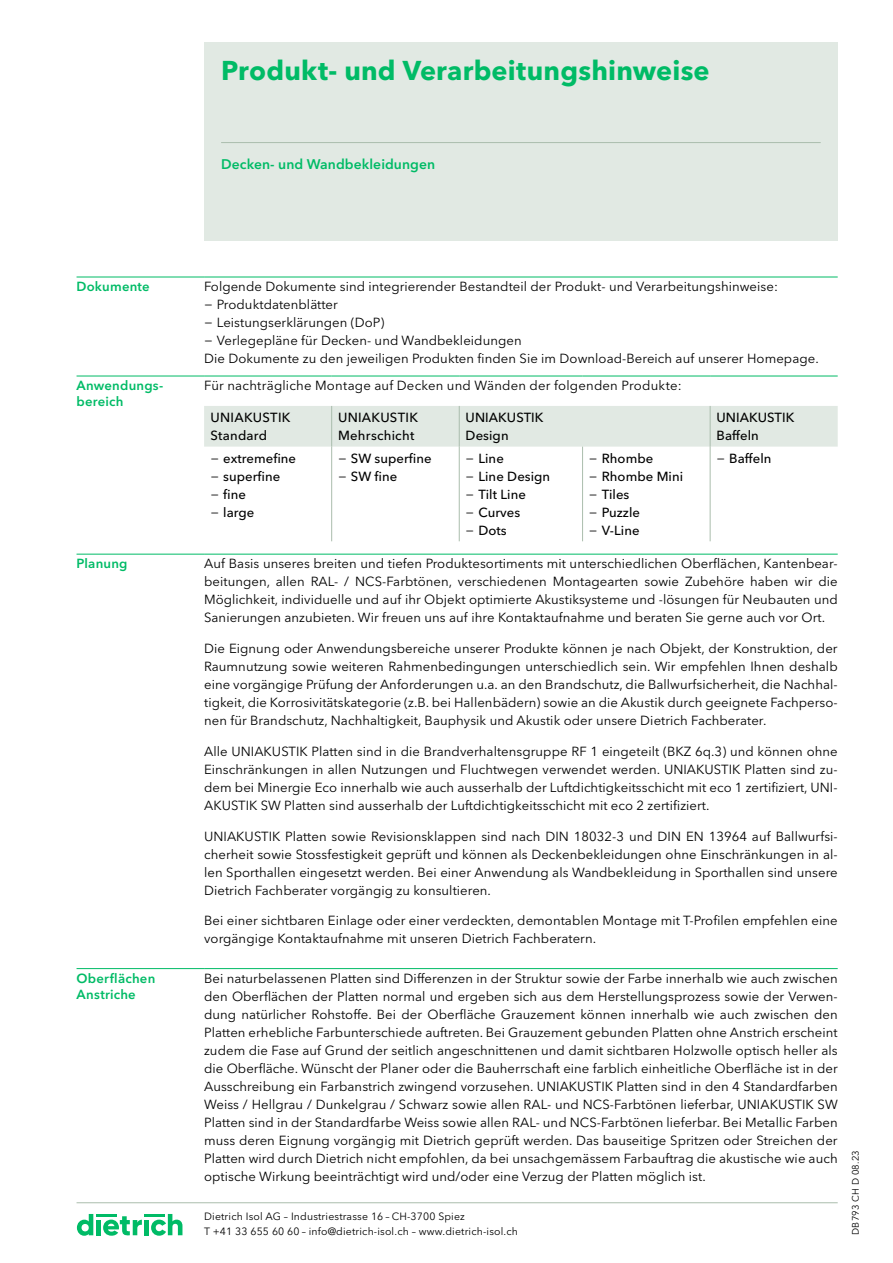
<style>
.page{position:relative;width:893px;height:1263px;background:#fff}
.page>*{position:absolute;margin:0;border:0;box-sizing:border-box;transform-origin:0 0}
.t1{font:700 27px "Avenir Next W1 G";letter-spacing:.005em;color:#0b6}
.t2{font:600 13.8px "Avenir Next W1 G";letter-spacing:.005em;color:#0b6}
.t3{font:13.2px/18px "Avenir Next W1 G";letter-spacing:.005em;color:#000;text-align:justify}
.t4{font:500 13.2px/18px "Avenir Next W1 G";letter-spacing:.005em;color:#000}
.t5{font:600 13.2px/15.8px "Avenir Next W1 G";letter-spacing:.015em;color:#0b6}
.t6{font:10.5px/14.4px "Avenir Next W1 G";letter-spacing:.015em;color:#000}
.t7{font:9.3px "Avenir Next W1 G";letter-spacing:.025em;color:#000}
.s1{font-weight:400}
</style>
<div class="page">
<div style="left:204px;top:43px;width:634px;height:198px;background:#e1e9e3"></div>
<hr style="left:77px;top:1202px;width:761px;height:1px;background:#aabdad">
<svg style="left:77px;top:1214px;width:16px;height:21px"></svg>
<svg style="left:151px;top:1214px;width:31px;height:21px"></svg>
<div style="left:144px;top:1220px;width:5px;height:15px;background:#0b6"></div>
<hr style="left:144px;top:1214px;width:21px;height:2px;background:#0b6">
<div style="left:96px;top:1220px;width:5px;height:15px;background:#0b6"></div>
<hr style="left:96px;top:1214px;width:21px;height:2px;background:#0b6">
<svg style="left:103px;top:1216px;width:39px;height:19px"></svg>
<hr style="left:77px;top:277px;width:127px;height:1px;background:#0b6">
<hr style="left:204px;top:277px;width:634px;height:1px;background:#0b6">
<div style="left:204px;top:406px;width:634px;height:41px;background:#e1e9e3"></div>
<hr style="left:331px;top:406px;width:1px;height:41px;background:#aabdad">
<hr style="left:459px;top:406px;width:1px;height:41px;background:#aabdad">
<hr style="left:710px;top:406px;width:1px;height:41px;background:#aabdad">
<hr style="left:331px;top:447px;width:1px;height:94px;background:#aabdad">
<hr style="left:459px;top:447px;width:1px;height:94px;background:#aabdad">
<hr style="left:582px;top:447px;width:1px;height:94px;background:#aabdad">
<hr style="left:710px;top:447px;width:1px;height:94px;background:#aabdad">
<hr style="left:77px;top:376px;width:127px;height:1px;background:#0b6">
<hr style="left:204px;top:376px;width:128px;height:1px;background:#0b6">
<hr style="left:332px;top:376px;width:127px;height:1px;background:#0b6">
<hr style="left:459px;top:376px;width:124px;height:1px;background:#0b6">
<hr style="left:583px;top:376px;width:127px;height:1px;background:#0b6">
<hr style="left:710px;top:376px;width:128px;height:1px;background:#0b6">
<hr style="left:77px;top:554px;width:127px;height:1px;background:#0b6">
<hr style="left:204px;top:554px;width:634px;height:1px;background:#0b6">
<hr style="left:77px;top:968px;width:127px;height:1px;background:#0b6">
<hr style="left:204px;top:968px;width:634px;height:1px;background:#0b6">
<hr style="left:221px;top:142px;width:600px;height:1px;background:#aabdad">
<h1 class="t1" style="left:221px;top:49px;width:490px">Produkt- und Verarbeitungshinweise</h1>
<p class="t2" style="left:221px;top:153px;width:216px">Decken- und Wandbekleidungen</p>
<p class="t5" style="left:77px;top:278px;width:75px">Dokumente</p>
<p class="t3" style="left:204px;top:276px;width:616px;text-align:left">Folgende Dokumente sind integrierender Bestandteil der Produkt- und Verarbeitungshinweise:<br>− Produktdatenblätter<br>− Leistungserklärungen (DoP)<br>− Verlegepläne für Decken- und Wandbekleidungen<br>Die Dokumente zu den jeweiligen Produkten finden Sie im Download-Bereich auf unserer Homepage.</p>
<p class="t5" style="left:77px;top:377px;width:88px">Anwendungs&shy;bereich</p>
<p class="t3" style="left:204px;top:375px;width:479px">Für nachträgliche Montage auf Decken und Wänden der folgenden Produkte:</p>
<p class="t4" style="left:210px;top:407px;width:81px">UNIAKUSTIK<br>Standard</p>
<p class="t4" style="left:338px;top:407px;width:81px">UNIAKUSTIK<br>Mehrschicht</p>
<p class="t4" style="left:466px;top:407px;width:79px">UNIAKUSTIK<br>Design</p>
<p class="t4" style="left:716px;top:407px;width:79px">UNIAKUSTIK<br>Baffeln</p>
<p class="t4" style="left:210px;top:448px;width:87px"><span class="s1">−</span> extremefine <span class="s1">−</span> superfine<br><span class="s1">−</span> fine<br><span class="s1">−</span> large</p>
<p class="t4" style="left:338px;top:448px;width:95px"><span class="s1">−</span> SW superfine <span class="s1">−</span> SW fine</p>
<p class="t4" style="left:466px;top:448px;width:86px"><span class="s1">−</span> Line<br><span class="s1">−</span> Line Design <span class="s1">−</span> Tilt Line<br><span class="s1">−</span> Curves<br><span class="s1">−</span> Dots</p>
<p class="t4" style="left:589px;top:448px;width:96px"><span class="s1">−</span> Rhombe<br><span class="s1">−</span> Rhombe Mini <span class="s1">−</span> Tiles<br><span class="s1">−</span> Puzzle<br><span class="s1">−</span> V-Line</p>
<p class="t4" style="left:716px;top:448px;width:57px"><span class="s1">−</span> Baffeln</p>
<p class="t5" style="left:77px;top:555px;width:52px">Planung</p>
<p class="t3" style="left:204px;top:553px;width:635px">Auf Basis unseres breiten und tiefen Produktesortiments mit unterschiedlichen Oberflächen, Kantenbear&shy;beitungen, allen RAL- / NCS-Farbtönen, verschiedenen Montagearten sowie Zubehöre haben wir die Möglichkeit, individuelle und auf ihr Objekt optimierte Akustiksysteme und -lösungen für Neubauten und Sanierungen anzubieten. Wir freuen uns auf ihre Kontaktaufnahme und beraten Sie gerne auch vor Ort.</p>
<p class="t3" style="left:204px;top:638px;width:635px">Die Eignung oder Anwendungsbereiche unserer Produkte können je nach Objekt, der Konstruktion, der Raumnutzung sowie weiteren Rahmenbedingungen unterschiedlich sein. Wir empfehlen Ihnen deshalb eine vorgängige Prüfung der Anforderungen u.a. an den Brandschutz, die Ballwurfsicherheit, die Nachhal&shy;tigkeit, die Korrosivitätskategorie (z.B. bei Hallenbädern) sowie an die Akustik durch geeignete Fachperso&shy;nen für Brandschutz, Nachhaltigkeit, Bauphysik und Akustik oder unsere Dietrich Fachberater.</p>
<p class="t3" style="left:204px;top:741px;width:635px">Alle UNIAKUSTIK Platten sind in die Brandverhaltensgruppe RF 1 eingeteilt (BKZ 6q.3) und können ohne Einschränkungen in allen Nutzungen und Fluchtwegen verwendet werden. UNIAKUSTIK Platten sind zu&shy;dem bei Minergie Eco innerhalb wie auch ausserhalb der Luftdichtigkeitsschicht mit eco 1 zertifiziert, UNI-AKUSTIK SW Platten sind ausserhalb der Luftdichtigkeitsschicht mit eco 2 zertifiziert.</p>
<p class="t3" style="left:204px;top:826px;width:635px">UNIAKUSTIK Platten sowie Revisionsklappen sind nach DIN 18032-3 und DIN EN 13964 auf Ballwurfsi&shy;cherheit sowie Stossfestigkeit geprüft und können als Deckenbekleidungen ohne Einschränkungen in al&shy;len Sporthallen eingesetzt werden. Bei einer Anwendung als Wandbekleidung in Sporthallen sind unsere Dietrich Fachberater vorgängig zu konsultieren.</p>
<p class="t3" style="left:204px;top:910px;width:635px">Bei einer sichtbaren Einlage oder einer verdeckten, demontablen Montage mit T-Profilen empfehlen eine vorgängige Kontaktaufnahme mit unseren Dietrich Fachberatern.</p>
<p class="t5" style="left:77px;top:969px;width:80px">Oberflächen<br>Anstriche</p>
<p class="t3" style="left:204px;top:968px;width:635px">Bei naturbelassenen Platten sind Differenzen in der Struktur sowie der Farbe innerhalb wie auch zwischen den Oberflächen der Platten normal und ergeben sich aus dem Herstellungsprozess sowie der Verwen&shy;dung natürlicher Rohstoffe. Bei der Oberfläche Grauzement können innerhalb wie auch zwischen den Platten erhebliche Farbunterschiede auftreten. Bei Grauzement gebunden Platten ohne Anstrich erscheint zudem die Fase auf Grund der seitlich angeschnittenen und damit sichtbaren Holzwolle optisch heller als die Oberfläche. Wünscht der Planer oder die Bauherrschaft eine farblich einheitliche Oberfläche ist in der Ausschreibung ein Farbanstrich zwingend vorzusehen. UNIAKUSTIK Platten sind in den 4 Standardfarben Weiss / Hellgrau / Dunkelgrau / Schwarz sowie allen RAL- und NCS-Farbtönen lieferbar, UNIAKUSTIK SW Platten sind in der Standardfarbe Weiss sowie allen RAL- und NCS-Farbtönen lieferbar. Bei Metallic Farben muss deren Eignung vorgängig mit Dietrich geprüft werden. Das bauseitige Spritzen oder Streichen der Platten wird durch Dietrich nicht empfohlen, da bei unsachgemässem Farbauftrag die akustische wie auch optische Wirkung beeinträchtigt wird und/oder eine Verzug der Platten möglich ist.</p>
<p class="t6" style="left:204px;top:1208px;width:315px">Dietrich Isol AG – Industriestrasse 16 – CH-3700 Spiez<br>T +41 33 655 60 60 – info@dietrich-isol.ch – www.dietrich-isol.ch</p>
<p class="t7" style="left:848px;top:1235px;width:86px;rotate:-90deg">DB793 CH D 08.23</p>
</div>
